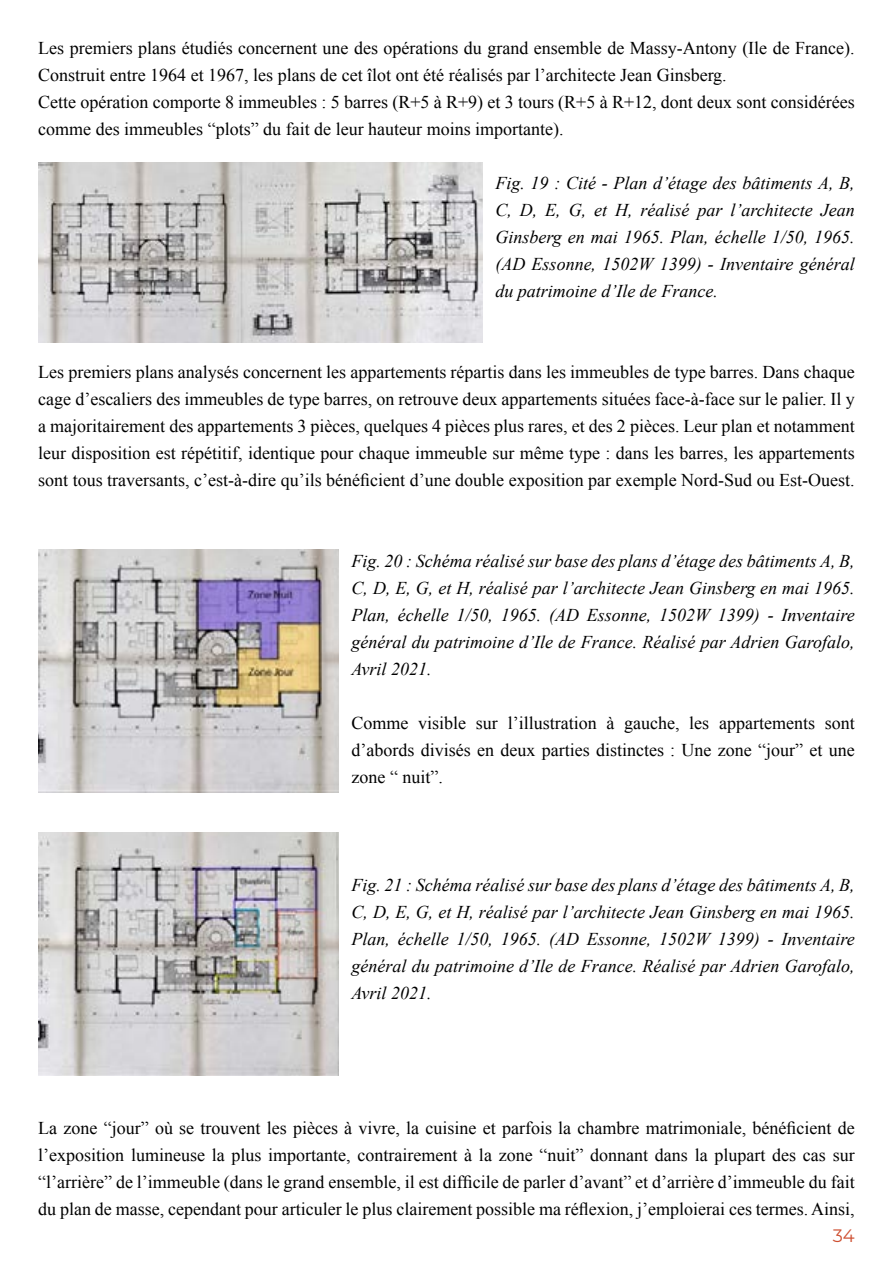
<style>
.page{position:relative;width:893px;height:1263px;background:#fff}
.page>*{position:absolute;margin:0;border:0;box-sizing:border-box;transform-origin:0 0}
.t1{font:18px/27px "Times New Roman";color:#000;text-align:justify}
.t2{font:italic 18px/27px "Times New Roman";color:#000;text-align:justify}
.t3{font:18px "Montserrat";color:#ce4f31}
</style>
<div class="page">
<img style="left:38px;top:162px;width:445px;height:180px">
<img style="left:38px;top:549px;width:301px;height:243px">
<img style="left:38px;top:832px;width:301px;height:244px">
<p class="t1" style="left:38px;top:34px;width:818px;text-align:left">Les premiers plans étudiés concernent une des opérations du grand ensemble de Massy-Antony (Ile de France).<br>Construit entre 1964 et 1967, les plans de cet îlot ont été réalisés par l’architecte Jean Ginsberg.<br>Cette opération comporte 8 immeubles : 5 barres (R+5 à R+9) et 3 tours (R+5 à R+12, dont deux sont considérées comme des immeubles “plots” du fait de leur hauteur moins importante).</p>
<p class="t2" style="left:495px;top:169px;width:361px">Fig. 19 : Cité - Plan d’étage des bâtiments A, B, C, D, E, G, et H, réalisé par l’architecte Jean Ginsberg en mai 1965. Plan, échelle 1/50, 1965. (AD Essonne, 1502W 1399) - Inventaire général du patrimoine d’Ile de France.</p>
<p class="t1" style="left:38px;top:358px;width:818px">Les premiers plans analysés concernent les appartements répartis dans les immeubles de type barres. Dans chaque cage d’escaliers des immeubles de type barres, on retrouve deux appartements situées face-à-face sur le palier. Il y a majoritairement des appartements 3 pièces, quelques 4 pièces plus rares, et des 2 pièces. Leur plan et notamment leur disposition est répétitif, identique pour chaque immeuble sur même type : dans les barres, les appartements sont tous traversants, c’est-à-dire qu’ils bénéficient d’une double exposition par exemple Nord-Sud ou Est-Ouest.</p>
<p class="t2" style="left:352px;top:547px;width:505px">Fig. 20 : Schéma réalisé sur base des plans d’étage des bâtiments A, B, C, D, E, G, et H, réalisé par l’architecte Jean Ginsberg en mai 1965.<br>Plan, échelle 1/50, 1965. (AD Essonne, 1502W 1399) - Inventaire général du patrimoine d’Ile de France. Réalisé par Adrien Garofalo, Avril 2021.</p>
<p class="t1" style="left:352px;top:709px;width:505px">Comme visible sur l’illustration à gauche, les appartements sont d’abords divisés en deux parties distinctes : Une zone “jour” et une zone “ nuit”.</p>
<p class="t2" style="left:352px;top:871px;width:505px">Fig. 21 : Schéma réalisé sur base des plans d’étage des bâtiments A, B, C, D, E, G, et H, réalisé par l’architecte Jean Ginsberg en mai 1965.<br>Plan, échelle 1/50, 1965. (AD Essonne, 1502W 1399) - Inventaire général du patrimoine d’Ile de France. Réalisé par Adrien Garofalo, Avril 2021.</p>
<p class="t1" style="left:38px;top:1114px;width:818px">La zone “jour” où se trouvent les pièces à vivre, la cuisine et parfois la chambre matrimoniale, bénéficient de l’exposition lumineuse la plus importante, contrairement à la zone “nuit” donnant dans la plupart des cas sur “l’arrière” de l’immeuble (dans le grand ensemble, il est difficile de parler d’avant” et d’arrière d’immeuble du fait du plan de masse, cependant pour articuler le plus clairement possible ma réflexion, j’emploierai ces termes. Ainsi,</p>
<p class="t3" style="left:833px;top:1223px;width:24px">34</p>
</div>
